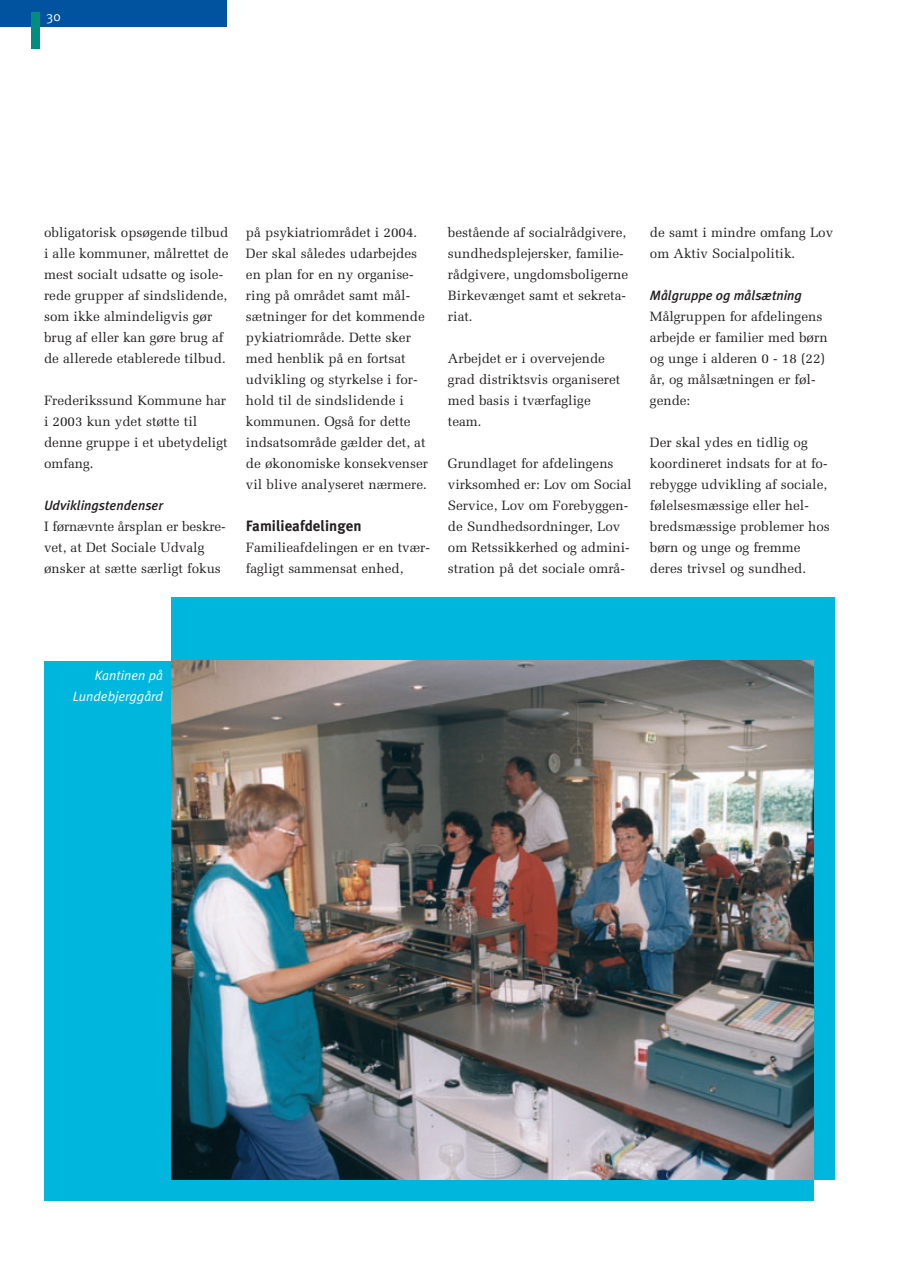
<style>
.page{position:relative;width:897px;height:1266px;background:#fff}
.page>*{position:absolute;margin:0;border:0;box-sizing:border-box;transform-origin:0 0}
.t1{font:700 15px "Meta Plus";color:#231f20}
.t2{font:13.5px/21px "Melior";color:#231f20}
.t3{font:italic 500 13.5px "Meta Plus";color:#231f20}
.t4{font:italic 13.5px/21px "Meta Plus Normal";color:#fff;text-align:right}
.t5{font:13.5px "Meta Plus Normal";color:#fff}
</style>
<div class="page">
<div style="left:0;top:0;width:227px;height:27px;background:#0153a0"></div>
<div style="left:31px;top:12px;width:9px;height:36px;background:#008f7e"></div>
<div style="left:172px;top:597px;width:663px;height:582px;background:#00b6dc"></div>
<div style="left:44px;top:661px;width:770px;height:540px;background:#00b6dc"></div>
<img style="left:172px;top:661px;width:642px;height:518px">
<p class="t5" style="left:46px;top:11px;width:16px">30</p>
<p class="t2" style="left:44px;top:224px;width:186px">obligatorisk opsøgende tilbud i alle kommuner, målrettet de mest socialt udsatte og isole&shy;rede grupper af sindslidende, som ikke almindeligvis gør brug af eller kan gøre brug af de allerede etablerede tilbud.</p>
<p class="t2" style="left:44px;top:392px;width:185px">Frederikssund Kommune har i 2003 kun ydet støtte til denne gruppe i et ubetydeligt omfang.</p>
<p class="t3" style="left:44px;top:500px;width:121px">Udviklingstendenser</p>
<p class="t2" style="left:44px;top:518px;width:183px">I førnævnte årsplan er beskre&shy;vet, at Det Sociale Udvalg ønsker at sætte særligt fokus</p>
<p class="t2" style="left:246px;top:224px;width:184px">på psykiatriområdet i 2004.<br>Der skal således udarbejdes en plan for en ny organise&shy;ring på området samt mål&shy;sætninger for det kommende pykiatriområde. Dette sker med henblik på en fortsat udvikling og styrkelse i for&shy;hold til de sindslidende i kommunen. Også for dette indsatsområde gælder det, at de økonomiske konsekvenser vil blive analyseret nærmere.</p>
<p class="t1" style="left:246px;top:520px;width:117px">Familieafdelingen</p>
<p class="t2" style="left:246px;top:539px;width:186px">Familieafdelingen er en tvær&shy;fagligt sammensat enhed,</p>
<p class="t2" style="left:448px;top:224px;width:182px">bestående af socialrådgivere, sundhedsplejersker, familie&shy;rådgivere, ungdomsboligerne<br>Birkevænget samt et sekreta&shy;riat.</p>
<p class="t2" style="left:448px;top:350px;width:174px">Arbejdet er i overvejende grad distriktsvis organiseret med basis i tværfaglige team.</p>
<p class="t2" style="left:448px;top:455px;width:185px">Grundlaget for afdelingens virksomhed er: Lov om Social<br>Service, Lov om Forebyggen&shy;de Sundhedsordninger, Lov om Retssikkerhed og admini&shy;stration på det sociale områ-</p>
<p class="t2" style="left:650px;top:224px;width:185px">de samt i mindre omfang Lov om Aktiv Socialpolitik.</p>
<p class="t3" style="left:650px;top:290px;width:154px">Målgruppe og målsætning</p>
<p class="t2" style="left:650px;top:308px;width:179px">Målgruppen for afdelingens arbejde er familier med børn og unge i alderen 0 - 18 (22) år, og målsætningen er føl&shy;gende:</p>
<p class="t2" style="left:650px;top:434px;width:181px">Der skal ydes en tidlig og koordineret indsats for at fo&shy;rebygge udvikling af sociale, følelsesmæssige eller hel&shy;bredsmæssige problemer hos børn og unge og fremme deres trivsel og sundhed.</p>
<p class="t4" style="left:73px;top:665px;width:92px">Kantinen på<br>Lundebjerggård</p>
</div>
